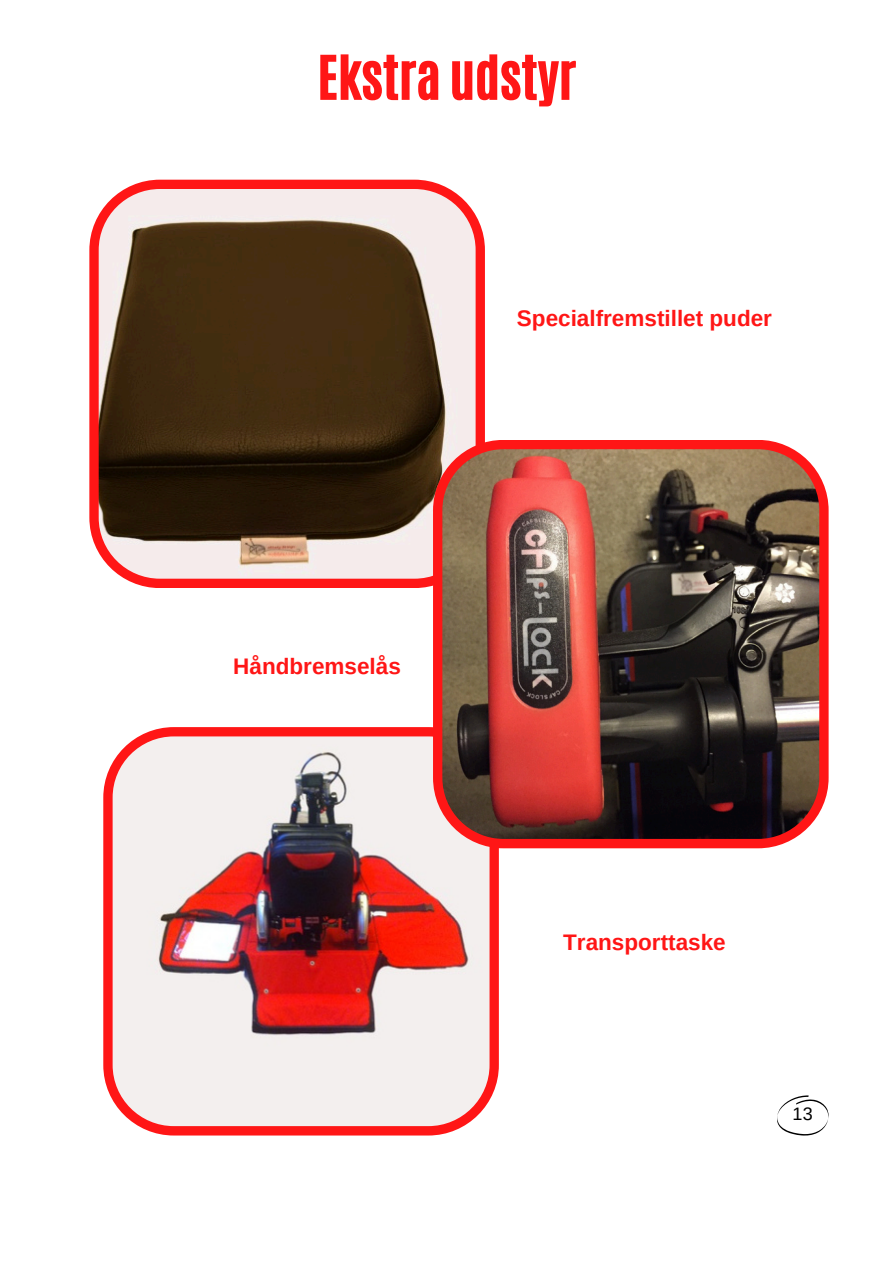
<style>
.page{position:relative;width:894px;height:1264px;background:#fff}
.page>*{position:absolute;margin:0;border:0;box-sizing:border-box;transform-origin:0 0}
.t1{font:51px "CA Generated";color:#ff1616}
.t2{font:700 22.5px "Arimo";color:#ff1616}
.t3{font:18px "Arimo";color:#000}
</style>
<div class="page">
<svg style="left:89px;top:180px;width:396px;height:408px;background:#7b5949"></svg>
<img style="left:103px;top:727px;width:395px;height:408px">
<img style="left:433px;top:440px;width:395px;height:408px">
<svg style="left:777px;top:1095px;width:51px;height:40px"></svg>
<p class="t1" style="left:317px;top:41px;width:260px">Ekstra udstyr</p>
<p class="t2" style="left:517px;top:305px;width:256px">Specialfremstillet puder</p>
<p class="t2" style="left:233px;top:654px;width:169px">Håndbremselås</p>
<p class="t2" style="left:563px;top:930px;width:164px">Transporttaske</p>
<p class="t3" style="left:792px;top:1103px;width:22px">13</p>
</div>
